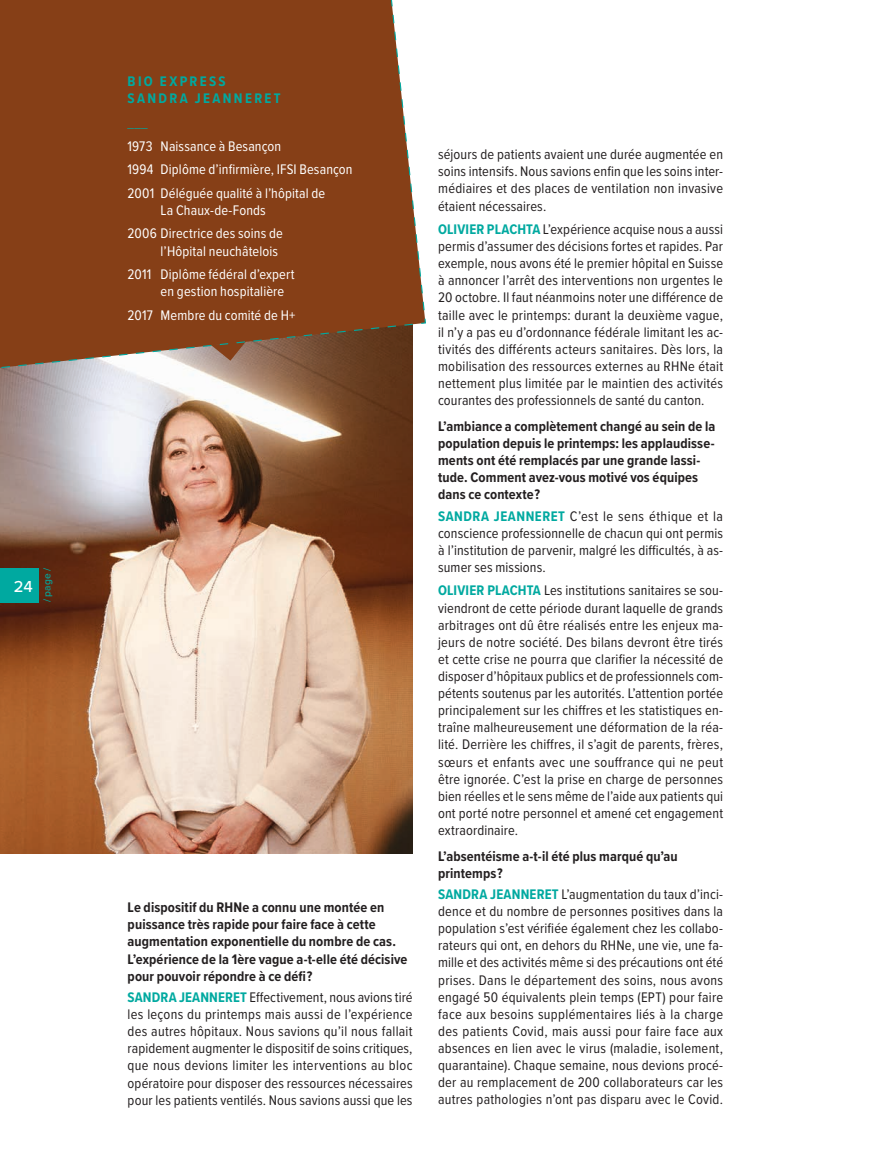
<style>
.page{position:relative;width:872px;height:1170px;background:#fff}
.page>*{position:absolute;margin:0;border:0;box-sizing:border-box;transform-origin:0 0}
.t1{font:500 16.5px "Proxima Nova";color:#fff}
.t2{font:14.4px/17.1px "Proxima Nova Cond";letter-spacing:.01em;color:#231f20;text-align:justify}
.t3{font:700 14.4px/17.1px "Proxima Nova Cond";letter-spacing:.01em;color:#231f20}
.t4{font:14.4px/23.4px "Proxima Nova Cond";letter-spacing:.01em;color:#fff}
.t5{font:700 14.4px/17.1px "Proxima Nova Cond";letter-spacing:.16em;color:#00a9a0}
.t6{font:700 14.25px "Arial Narrow";color:#00a9a0}
.t7{font:500 10.2px "Proxima Nova";color:#00a9a0}
</style>
<div class="page">
<img style="left:0;top:372px;width:412px;height:481px">
<svg style="left:0;top:0;width:426px;height:372px;background:#8b4a25"></svg>
<div style="left:0;top:568px;width:38px;height:34px;background:#00a9a0"></div>
<p class="t1" style="left:14px;top:573px;width:21px">24</p>
<p class="t7" style="left:40px;top:602px;width:36px;rotate:-90deg">/ page /</p>
<p class="t5" style="left:128px;top:72px;width:155px">Bio express<br>Sandra Jeanneret</p>
<p class="t6" style="left:128px;top:111px;width:22px">___</p>
<p class="t4" style="left:128px;top:134px;width:226px">1973 Naissance à Besançon<br>1994 Diplôme d’infirmière, IFSI Besançon<br>2001 Déléguée qualité à l’hôpital de</p>
<p class="t4" style="left:128px;top:198px;width:157px;text-indent:33px">La Chaux-de-Fonds<br>2006 Directrice des soins de</p>
<p class="t4" style="left:128px;top:238px;width:168px;text-indent:33px">l’Hôpital neuchâtelois<br>2011 Diplôme fédéral d’expert</p>
<p class="t4" style="left:128px;top:279px;width:169px;text-indent:33px">en gestion hospitalière<br>2017 Membre du comité de H+</p>
<p class="t3" style="left:128px;top:898px;width:281px">Le dispositif du RHNe a connu une montée en puissance très rapide pour faire face à cette augmentation exponentielle du nombre de cas.<br>L’expérience de la 1ère vague a-t-elle été décisive pour pouvoir répondre à ce défi ?</p>
<p class="t5" style="left:128px;top:988px;width:10px">SANDRA</p>
<p class="t5" style="left:179px;top:988px;width:15px">JEANNERET</p>
<p class="t2" style="left:128px;top:988px;width:286px;text-indent:122px">Effectivement, nous avions tiré les leçons du printemps mais aussi de l’expérience des autres hôpitaux. Nous savions qu’il nous fallait rapidement augmenter le dispositif de soins critiques, que nous devions limiter les interventions au bloc opératoire pour disposer des ressources nécessaires pour les patients ventilés. Nous savions aussi que les</p>
<p class="t2" style="left:438px;top:145px;width:286px">séjours de patients avaient une durée augmentée en soins intensifs. Nous savions enfin que les soins inter&shy;médiaires et des places de ventilation non invasive étaient nécessaires.</p>
<p class="t5" style="left:438px;top:220px;width:8px">OLIVIER</p>
<p class="t5" style="left:487px;top:220px;width:17px">PLACHTA</p>
<p class="t2" style="left:438px;top:220px;width:286px;text-indent:105px">L’expérience acquise nous a aussi permis d’assumer des décisions fortes et rapides. Par exemple, nous avons été le premier hôpital en Suisse à annoncer l’arrêt des interventions non urgentes le 20 octobre. Il faut néanmoins noter une différence de taille avec le printemps: durant la deuxième vague, il n’y a pas eu d’ordonnance fédérale limitant les ac&shy;tivités des différents acteurs sanitaires. Dès lors, la mobilisation des ressources externes au RHNe était nettement plus limitée par le maintien des activités courantes des professionnels de santé du canton.</p>
<p class="t3" style="left:438px;top:417px;width:279px">L’ambiance a complètement changé au sein de la population depuis le printemps: les applaudisse&shy;ments ont été remplacés par une grande lassi&shy;tude. Comment avez-vous motivé vos équipes dans ce contexte ?</p>
<p class="t5" style="left:438px;top:507px;width:10px">SANDRA</p>
<p class="t5" style="left:494px;top:507px;width:16px">JEANNERET</p>
<p class="t2" style="left:438px;top:506px;width:286px;text-indent:132px">C’est le sens éthique et la conscience professionnelle de chacun qui ont permis à l’institution de parvenir, malgré les difficultés, à as&shy;sumer ses missions.</p>
<p class="t5" style="left:438px;top:581px;width:8px">OLIVIER</p>
<p class="t5" style="left:487px;top:581px;width:17px">PLACHTA</p>
<p class="t2" style="left:438px;top:581px;width:286px;text-indent:106px">Les institutions sanitaires se sou&shy;viendront de cette période durant laquelle de grands arbitrages ont dû être réalisés entre les enjeux ma&shy;jeurs de notre société. Des bilans devront être tirés et cette crise ne pourra que clarifier la nécessité de disposer d’hôpitaux publics et de professionnels com&shy;pétents soutenus par les autorités. L’attention portée principalement sur les chiffres et les statistiques en&shy;traîne malheureusement une déformation de la réa&shy;lité. Derrière les chiffres, il s’agit de parents, frères, sœurs et enfants avec une souffrance qui ne peut être ignorée. C’est la prise en charge de personnes bien réelles et le sens même de l’aide aux patients qui ont porté notre personnel et amené cet engagement extraordinaire.</p>
<p class="t3" style="left:438px;top:846px;width:241px">L’absentéisme a-t-il été plus marqué qu’au printemps ?</p>
<p class="t5" style="left:438px;top:885px;width:10px">SANDRA</p>
<p class="t5" style="left:490px;top:885px;width:15px">JEANNERET</p>
<p class="t2" style="left:438px;top:885px;width:286px;text-indent:123px">L’augmentation du taux d’inci&shy;dence et du nombre de personnes positives dans la population s’est vérifiée également chez les collabo&shy;rateurs qui ont, en dehors du RHNe, une vie, une fa&shy;mille et des activités même si des précautions ont été prises. Dans le département des soins, nous avons engagé 50 équivalents plein temps (EPT) pour faire face aux besoins supplémentaires liés à la charge des patients Covid, mais aussi pour faire face aux absences en lien avec le virus (maladie, isolement, quarantaine). Chaque semaine, nous devions procé&shy;der au remplacement de 200 collaborateurs car les autres pathologies n’ont pas disparu avec le Covid.</p>
</div>
